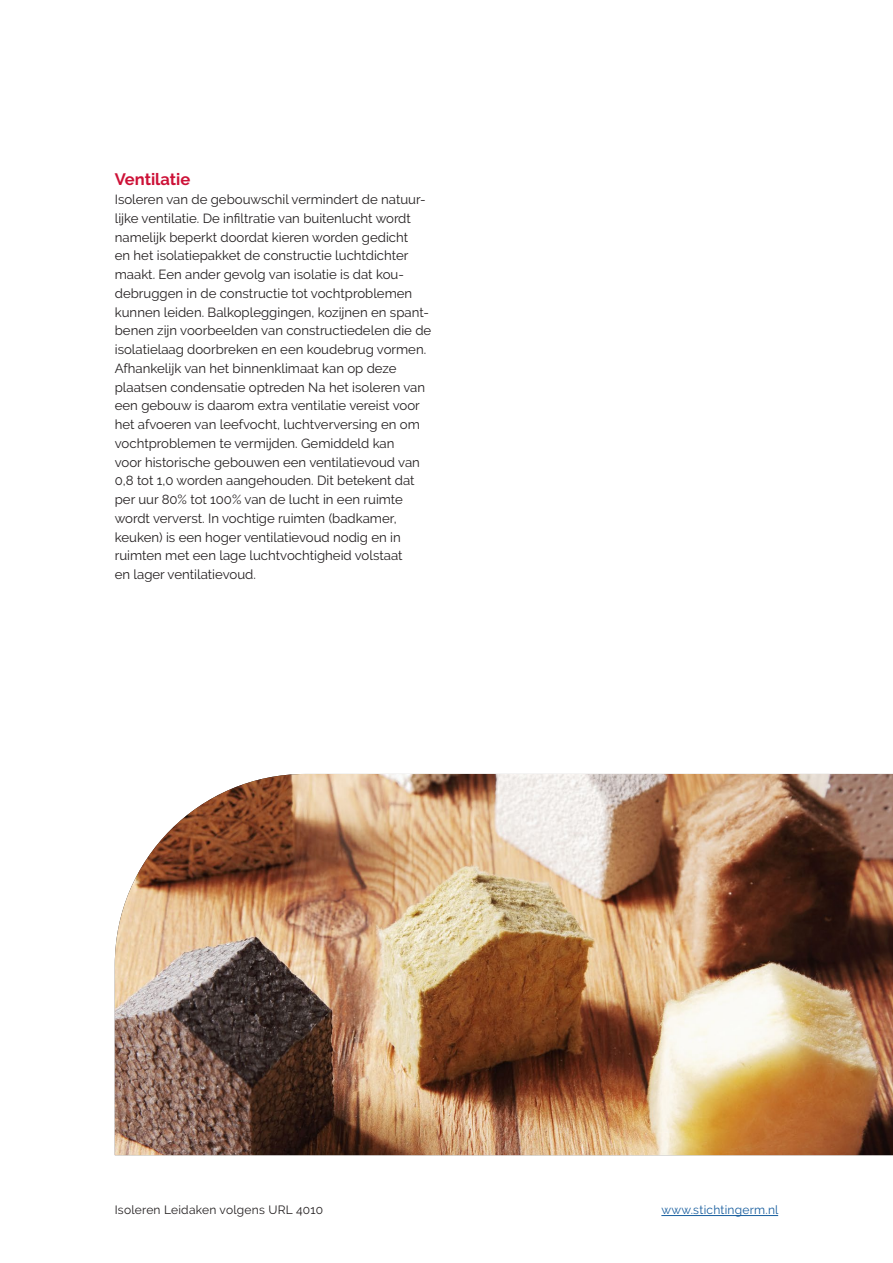
<style>
.page{position:relative;width:893px;height:1263px;background:#fff}
.page>*{position:absolute;margin:0;border:0;box-sizing:border-box;transform-origin:0 0}
.TUSSENKOP{font:700 16.5px "Raleway";color:#cd1137}
.PLAT{font:13.2px/18.8px "Raleway";color:#231f20}
.t1{font:12px "Raleway";letter-spacing:.02em;color:#231f20}
.t2{font:12px "Raleway";letter-spacing:.02em;color:#175d9e}
</style>
<div class="page">
<img style="left:115px;top:774px;width:778px;height:381px">
<hr style="left:661px;top:1215px;width:117px;height:1px;background:#175d9e">
<p class="TUSSENKOP" style="left:115px;top:170px;width:77px">Ventilatie</p>
<p class="PLAT" style="left:115px;top:190px;width:318px">Isoleren van de gebouwschil vermindert de natuur&shy;lijke ventilatie. De infiltratie van buitenlucht wordt namelijk beperkt doordat kieren worden gedicht<br>en het isolatiepakket de constructie luchtdichter maakt. Een ander gevolg van isolatie is dat kou&shy;debruggen in de constructie tot vochtproblemen kunnen leiden. Balkopleggingen, kozijnen en spant&shy;benen zijn voorbeelden van constructiedelen die de isolatielaag doorbreken en een koudebrug vormen.<br>Afhankelijk van het binnenklimaat kan op deze plaatsen condensatie optreden Na het isoleren van een gebouw is daarom extra ventilatie vereist voor het afvoeren van leefvocht, luchtverversing en om vochtproblemen te vermijden. Gemiddeld kan</p>
<p class="PLAT" style="left:115px;top:452px;width:307px">voor historische gebouwen een ventilatievoud van</p>
<p class="PLAT" style="left:115px;top:471px;width:301px">0,8 tot 1,0 worden aangehouden. Dit betekent dat per uur 80% tot 100% van de lucht in een ruimte wordt ververst. In vochtige ruimten (badkamer,</p>
<p class="PLAT" style="left:115px;top:527px;width:289px">keuken) is een hoger ventilatievoud nodig en in ruimten met een lage luchtvochtigheid volstaat</p>
<p class="PLAT" style="left:115px;top:565px;width:143px">en lager ventilatievoud.</p>
<p class="t1" style="left:115px;top:1202px;width:210px">Isoleren Leidaken volgens URL 4010</p>
<p class="t2" style="left:661px;top:1202px;width:119px">www.stichtingerm.nl</p>
</div>
